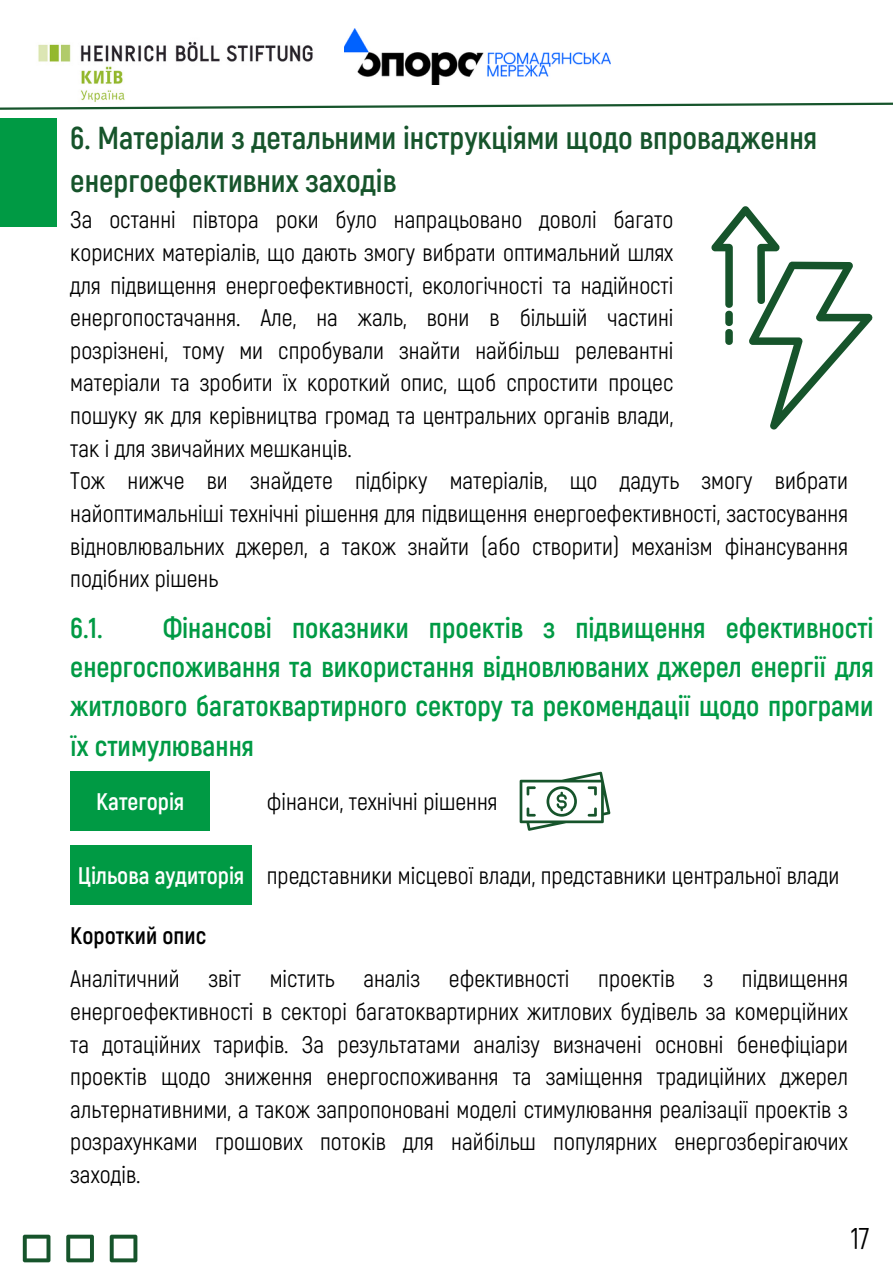
<style>
.page{position:relative;width:893px;height:1264px;background:#fff}
.page>*{position:absolute;margin:0;border:0;box-sizing:border-box;transform-origin:0 0}
.t1{font:700 31.8px/42.8px "Akrobat";color:#16542b}
.t2{font:30px "Akrobat";color:#000}
.t3{font:700 28.8px/39.3px "Akrobat";color:#009a44;text-align:justify}
.t4{font:24px/32.5px "Akrobat";color:#000;text-align:justify}
.t5{font:700 24px "Akrobat";color:#fff}
.t6{font:700 24px "Akrobat";color:#000}
</style>
<div class="page">
<img style="left:344px;top:29px;width:266px;height:56px">
<img style="left:38px;top:41px;width:275px;height:78px">
<div style="left:0;top:118px;width:56px;height:109px;background:#009a44"></div>
<svg style="left:0;top:101px;width:892px;height:10px"></svg>
<svg style="left:711px;top:206px;width:162px;height:224px"></svg>
<div style="left:70px;top:771px;width:140px;height:60px;background:#009a44"></div>
<div style="left:70px;top:845px;width:182px;height:60px;background:#009a44"></div>
<svg style="left:519px;top:771px;width:91px;height:60px"></svg>
<svg style="left:110px;top:1234px;width:27px;height:28px"></svg>
<svg style="left:66px;top:1234px;width:28px;height:28px"></svg>
<svg style="left:23px;top:1234px;width:27px;height:28px"></svg>
<p class="t1" style="left:70px;top:115px;width:748px">6. Матеріали з детальними інструкціями щодо впровадження енергоефективних заходів</p>
<p class="t4" style="left:70px;top:202px;width:604px">За останні півтора роки було напрацьовано доволі багато корисних матеріалів, що дають змогу вибрати оптимальний шлях для підвищення енергоефективності, екологічності та надійності енергопостачання. Але, на жаль, вони в більшій частині розрізнені, тому ми спробували знайти найбільш релевантні матеріали та зробити їх короткий опис, щоб спростити процес пошуку як для керівництва громад та центральних органів влади, так і для звичайних мешканців.</p>
<p class="t4" style="left:70px;top:463px;width:779px">Тож нижче ви знайдете підбірку матеріалів, що дадуть змогу вибрати найоптимальніші технічні рішення для підвищення енергоефективності, застосування відновлювальних джерел, а також знайти (або створити) механізм фінансування подібних рішень</p>
<p class="t3" style="left:70px;top:606px;width:34px">6.1.</p>
<p class="t3" style="left:70px;top:606px;width:804px;text-indent:93px">Фінансові показники проектів з підвищення ефективності енергоспоживання та використання відновлюваних джерел енергії для житлового багатоквартирного сектору та рекомендації щодо програми їх стимулювання</p>
<p class="t4" style="left:267px;top:784px;width:232px">фінанси, технічні рішення</p>
<p class="t5" style="left:96px;top:785px;width:90px">Категорія</p>
<p class="t5" style="left:78px;top:859px;width:168px">Цільова аудиторія</p>
<p class="t6" style="left:70px;top:920px;width:137px">Короткий опис</p>
<p class="t4" style="left:267px;top:857px;width:574px">представники місцевої влади, представники центральної влади</p>
<p class="t4" style="left:70px;top:961px;width:779px">Аналітичний звіт містить аналіз ефективності проектів з підвищення енергоефективності в секторі багатоквартирних житлових будівель за комерційних та дотаційних тарифів. За результатами аналізу визначені основні бенефіціари проектів щодо зниження енергоспоживання та заміщення традиційних джерел альтернативними, а також запропоновані моделі стимулювання реалізації проектів з розрахунками грошових потоків для найбільш популярних енергозберігаючих заходів.</p>
<p class="t2" style="left:850px;top:1219px;width:20px">17</p>
</div>
